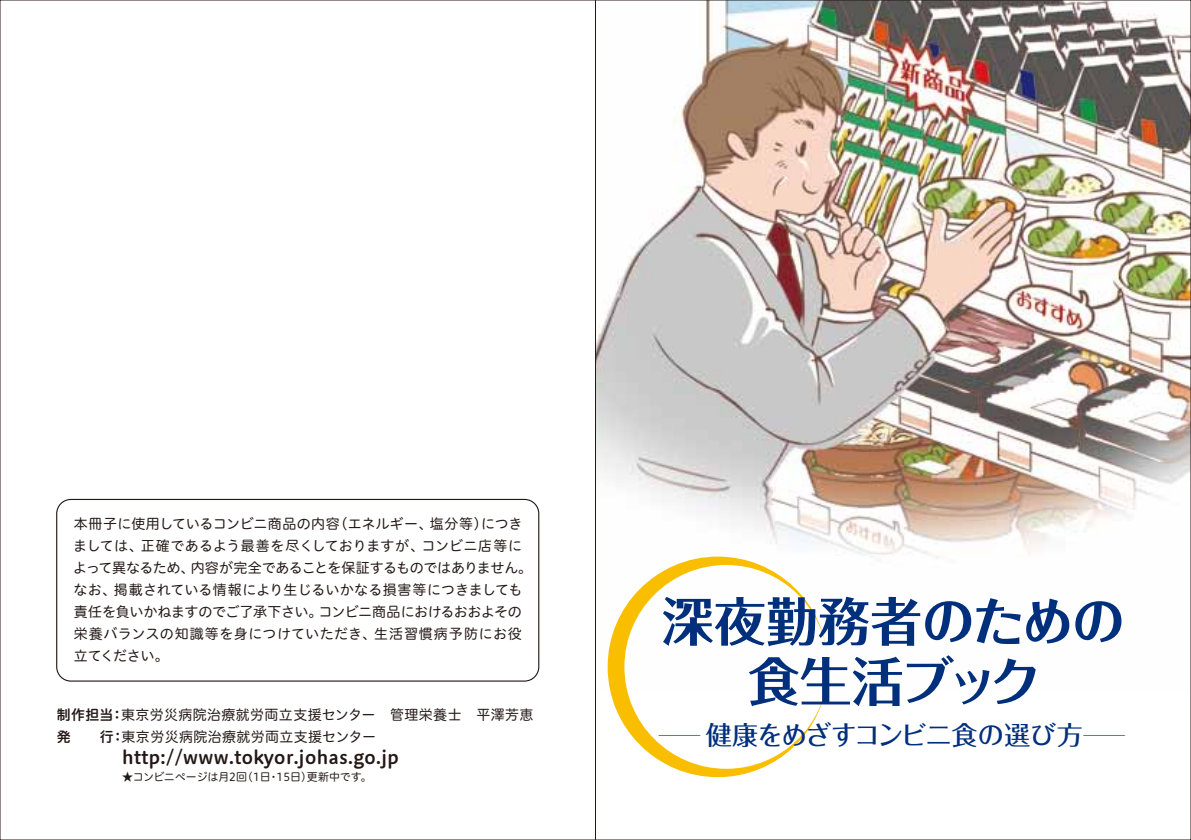
<style>
.page{position:relative;width:1191px;height:840px;background:#fff}
.page>*{position:absolute;margin:0;border:0;box-sizing:border-box;transform-origin:0 0}
.t1{font:700 52px/60px "Folk Pro";color:#002f7b;text-align:center}
.t2{font:500 26px "Folk Pro";letter-spacing:-.03em;color:#002f7b}
.t3{font:18px "Hiragino UD Sans R Std W6";letter-spacing:.025em;color:#221815}
.t4{font:14px/22px "Hiragino UD Sans R Std W4";letter-spacing:.005em;color:#221815}
.t5{font:14px/22px "Hiragino UD Sans R Std W4";letter-spacing:.025em;color:#221815}
.t6{font:11px "Hiragino UD Sans R Std W4";letter-spacing:-.015em;color:#221815}
.s1{font-family:"Hiragino UD Sans R Std W6"}
</style>
<div class="page">
<img style="left:597px;top:2px;width:592px;height:556px">
<div style="left:56px;top:498px;width:483px;height:183px;border:1px solid #221815;border-radius:14px"></div>
<svg style="left:607px;top:556px;width:221px;height:220px"></svg>
<p class="t4" style="left:73px;top:511px;width:461px">本冊子に使用しているコンビニ商品の内容（エネルギー、塩分等）につきましては、正確であるよう最善を尽くしておりますが、コンビニ店等によって異なるため、内容が完全であることを保証するものではありません。なお、掲載されている情報により生じるいかなる損害等につきましても責任を負いかねますのでご了承下さい。コンビニ商品におけるおおよその栄養バランスの知識等を身につけていただき、生活習慣病予防にお役立てください。</p>
<p class="t5" style="left:57px;top:702px;width:478px"><span class="s1">制作担当：</span>東京労災病院治療就労両立支援センター　管理栄養士　平澤芳恵<span class="s1">発　　行：</span>東京労災病院治療就労両立支援センター</p>
<p class="t3" style="left:122px;top:742px;width:278px">http://www.tokyor.johas.go.jp</p>
<p class="t6" style="left:122px;top:768px;width:251px">★コンビニページは月2回（1日・15日）更新中です。</p>
<h1 class="t1" style="left:662px;top:584px;width:464px">深夜勤務者のための食生活ブック</h1>
<h2 class="t2" style="left:705px;top:713px;width:378px">健康をめざすコンビニ食の選び方</h2>
</div>
